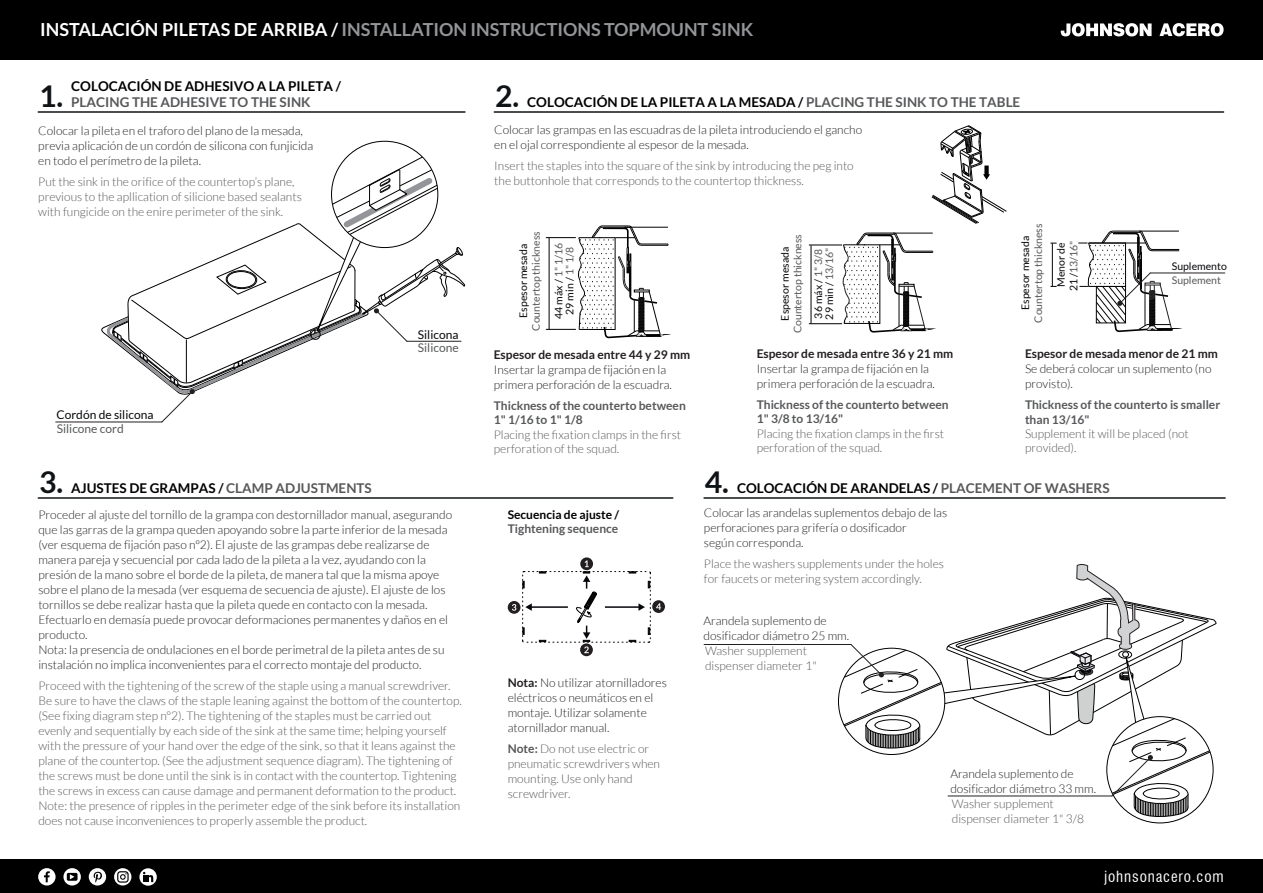
<style>
.page{position:relative;width:1263px;height:893px;background:#fff}
.page>*{position:absolute;margin:0;border:0;box-sizing:border-box;transform-origin:0 0}
.t1{font:700 30px "Lato";color:#101315}
.t2{font:700 18px "Lato";color:#939598}
.t3{font:condensed 15px "Swiss 721 BT";letter-spacing:.06em;color:#fff}
.t4{font:700 13.5px "Lato";color:#000001}
.t5{font:700 13.5px "Lato";color:#57585a}
.t6{font:300 12px/15px "Lato";color:#231f20}
.t7{font:300 12px/15px "Lato";color:#57585a}
.t8{font:700 12px/14.4px "Lato";color:#57585a}
.t9{font:700 12px "Lato";color:#231f20}
.t10{font:12px "Lato";color:#06070b}
.t11{font:12px "Lato";color:#57585a}
.t12{font:700 12px "Lato";color:#000001}
.t13{font:10.5px/11.1px "Lato";color:#06070b;text-align:center}
.t14{font:10.5px "Lato";color:#57585a}
.s1{color:#fff}
.s2{color:#57585a}
.s3{font-weight:700}
</style>
<div class="page">
<div style="left:0;top:859px;width:1263px;height:34px;background:#000"></div>
<div style="left:0;top:0;width:1263px;height:60px;background:#000"></div>
<svg style="left:1061px;top:23px;width:90px;height:13px"></svg>
<svg style="left:1159px;top:23px;width:64px;height:13px"></svg>
<hr style="left:38px;top:111px;width:427px;height:2px;background:#101315">
<hr style="left:704px;top:497px;width:521px;height:2px;background:#101315">
<hr style="left:38px;top:497px;width:635px;height:2px;background:#101315">
<hr style="left:494px;top:111px;width:729px;height:2px;background:#101315">
<hr style="left:546px;top:237px;width:30px;height:1px;background:#000">
<hr style="left:546px;top:329px;width:30px;height:1px;background:#000">
<hr style="left:549px;top:238px;width:1px;height:91px;background:#000">
<svg style="left:578px;top:226px;width:91px;height:113px"></svg>
<hr style="left:809px;top:245px;width:33px;height:1px;background:#000">
<hr style="left:809px;top:323px;width:33px;height:1px;background:#000">
<hr style="left:811px;top:245px;width:1px;height:79px;background:#000">
<svg style="left:843px;top:233px;width:90px;height:100px"></svg>
<hr style="left:56px;top:422px;width:106px;height:1px;background:#231f20">
<svg style="left:100px;top:156px;width:365px;height:267px"></svg>
<hr style="left:407px;top:341px;width:54px;height:1px;background:#231f20">
<svg style="left:931px;top:125px;width:76px;height:99px"></svg>
<hr style="left:1052px;top:243px;width:1px;height:43px;background:#040504">
<svg style="left:1078px;top:231px;width:101px;height:102px"></svg>
<hr style="left:1150px;top:273px;width:75px;height:1px;background:#231f20">
<svg style="left:580px;top:557px;width:13px;height:13px"></svg>
<svg style="left:580px;top:643px;width:13px;height:13px"></svg>
<div style="left:508px;top:601px;width:12px;height:13px;background:#231f20;border-radius:50%"></div>
<svg style="left:512px;top:604px;width:4px;height:7px"></svg>
<div style="left:652px;top:600px;width:13px;height:13px;background:#231f20;border-radius:50%"></div>
<svg style="left:522px;top:560px;width:139px;height:93px"></svg>
<hr style="left:704px;top:644px;width:147px;height:1px;background:#231f20">
<svg style="left:843px;top:564px;width:374px;height:255px"></svg>
<hr style="left:948px;top:796px;width:164px;height:1px;background:#231f20">
<div style="left:38px;top:868px;width:18px;height:17px;background:#fff;border-radius:50%"></div>
<svg style="left:44px;top:871px;width:6px;height:11px"></svg>
<div style="left:89px;top:868px;width:17px;height:17px;background:#fff;border-radius:50%"></div>
<svg style="left:93px;top:871px;width:9px;height:12px"></svg>
<svg style="left:63px;top:868px;width:18px;height:17px"></svg>
<svg style="left:67px;top:873px;width:11px;height:8px"></svg>
<svg style="left:70px;top:874px;width:4px;height:5px"></svg>
<div style="left:114px;top:868px;width:17px;height:17px;background:#fff;border-radius:50%"></div>
<svg style="left:117px;top:871px;width:12px;height:12px"></svg>
<div style="left:118px;top:872px;width:9px;height:9px;background:#fff;border-radius:2px"></div>
<svg style="left:120px;top:873px;width:7px;height:7px"></svg>
<svg style="left:139px;top:868px;width:18px;height:18px"></svg>
<svg style="left:143px;top:872px;width:10px;height:10px"></svg>
<h2 class="t2" style="left:40px;top:19px;width:715px"><span class="s1">INSTALACIÓN PILETAS DE ARRIBA /</span> INSTALLATION INSTRUCTIONS TOPMOUNT SINK</h2>
<h1 class="t1" style="left:39px;top:79px;width:26px">1.</h1>
<p class="t4" style="left:71px;top:78px;width:271px">COLOCACIÓN DE ADHESIVO A LA PILETA /</p>
<p class="t5" style="left:71px;top:94px;width:241px">PLACING THE ADHESIVE TO THE SINK</p>
<p class="t6" style="left:38px;top:123px;width:277px">Colocar la pileta en el traforo del plano de la mesada, previa aplicación de un cordón de silicona con funjicida en todo el perímetro de la pileta.</p>
<p class="t7" style="left:38px;top:174px;width:265px">Put the sink in the orifice of the countertop’s plane, previous to the apllication of silicione based sealants with fungicide on the enire perimeter of the sink.</p>
<p class="t10" style="left:57px;top:408px;width:98px">Cordón de silicona</p>
<p class="t11" style="left:57px;top:422px;width:68px">Silicone cord</p>
<p class="t10" style="left:418px;top:328px;width:42px">Silicona</p>
<p class="t11" style="left:418px;top:341px;width:42px">Silicone</p>
<h1 class="t1" style="left:495px;top:79px;width:26px">2.</h1>
<p class="t4" style="left:527px;top:94px;width:495px">COLOCACIÓN DE LA PILETA A LA MESADA / <span class="s2">PLACING THE SINK TO THE TABLE</span></p>
<p class="t6" style="left:494px;top:123px;width:369px">Colocar las grampas en las escuadras de la pileta introduciendo el gancho en el ojal correspondiente al espesor de la mesada.</p>
<p class="t7" style="left:494px;top:159px;width:361px">Insert the staples into the square of the sink by introducing the peg into the buttonhole that corresponds to the countertop thickness.</p>
<p class="t14" style="left:530px;top:331px;width:101px;rotate:-90deg">Countertop thickness</p>
<p class="t13" style="left:518px;top:318px;width:75px;rotate:-90deg">Espesor mesada</p>
<p class="t13" style="left:553px;top:319px;width:77px;rotate:-90deg">44 máx / <span class="s2">1" 1/16<br></span>29 min / <span class="s2">1" 1/8</span></p>
<p class="t9" style="left:494px;top:348px;width:198px">Espesor de mesada entre 44 y 29 mm</p>
<p class="t6" style="left:494px;top:362px;width:180px">Insertar la grampa de fijación en la primera perforación de la escuadra.</p>
<p class="t8" style="left:494px;top:398px;width:194px">Thickness of the counterto between<br>1" 1/16 to 1" 1/8</p>
<p class="t7" style="left:494px;top:427px;width:189px;line-height:14.4px">Placing the fixation clamps in the first perforation of the squad.</p>
<p class="t14" style="left:792px;top:333px;width:101px;rotate:-90deg">Countertop thickness</p>
<p class="t13" style="left:779px;top:321px;width:75px;rotate:-90deg">Espesor mesada</p>
<p class="t13" style="left:813px;top:319px;width:73px;text-align:left;rotate:-90deg">36 máx / <span class="s2">1" 3/8<br></span>29 min / <span class="s2">13/16"</span></p>
<p class="t9" style="left:757px;top:347px;width:198px">Espesor de mesada entre 36 y 21 mm</p>
<p class="t6" style="left:757px;top:361px;width:180px">Insertar la grampa de fijación en la primera perforación de la escuadra.</p>
<p class="t8" style="left:757px;top:397px;width:194px">Thickness of the counterto between<br>1" 3/8 to 13/16"</p>
<p class="t7" style="left:757px;top:426px;width:189px;line-height:14.4px">Placing the fixation clamps in the first perforation of the squad.</p>
<p class="t14" style="left:1032px;top:323px;width:101px;rotate:-90deg">Countertop thickness</p>
<p class="t13" style="left:1020px;top:310px;width:75px;rotate:-90deg">Espesor mesada</p>
<p class="t13" style="left:1055px;top:291px;width:52px;line-height:12.6px;rotate:-90deg">Menor de<br>21 /<span class="s2">13/16"</span></p>
<p class="t13" style="left:1172px;top:261px;width:57px">Suplemento</p>
<p class="t14" style="left:1172px;top:274px;width:51px">Suplement</p>
<p class="t9" style="left:1025px;top:346px;width:194px">Espesor de mesada menor de 21 mm</p>
<p class="t6" style="left:1025px;top:361px;width:188px">Se deberá colocar un suplemento (no provisto).</p>
<p class="t8" style="left:1025px;top:396px;width:197px;line-height:15px">Thickness of the counterto is smaller than 13/16"</p>
<p class="t7" style="left:1025px;top:426px;width:165px;line-height:14.4px">Supplement it will be placed (not provided).</p>
<h1 class="t1" style="left:39px;top:465px;width:26px">3.</h1>
<p class="t4" style="left:71px;top:480px;width:302px">AJUSTES DE GRAMPAS / <span class="s2">CLAMP ADJUSTMENTS</span></p>
<h1 class="t1" style="left:705px;top:465px;width:26px">4.</h1>
<p class="t4" style="left:737px;top:480px;width:374px">COLOCACIÓN DE ARANDELAS / <span class="s2">PLACEMENT OF WASHERS</span></p>
<p class="t12" style="left:508px;top:507px;width:113px">Secuencia de ajuste /</p>
<p class="t8" style="left:508px;top:521px;width:112px">Tightening sequence</p>
<p class="t6" style="left:704px;top:505px;width:245px">Colocar las arandelas suplementos debajo de las perforaciones para grifería o dosificador<br>según corresponda.</p>
<p class="t7" style="left:704px;top:556px;width:242px">Place the washers supplements under the holes for faucets or metering system accordingly.</p>
<p class="t6" style="left:38px;top:507px;width:415px">Proceder al ajuste del tornillo de la grampa con destornillador manual, asegurando que las garras de la grampa queden apoyando sobre la parte inferior de la mesada (ver esquema de fijación paso nº2). El ajuste de las grampas debe realizarse de manera pareja y secuencial por cada lado de la pileta a la vez, ayudando con la presión de la mano sobre el borde de la pileta, de manera tal que la misma apoye sobre el plano de la mesada (ver esquema de secuencia de ajuste). El ajuste de los tornillos se debe realizar hasta que la pileta quede en contacto con la mesada.<br>Efectuarlo en demasía puede provocar deformaciones permanentes y daños en el producto.<br>Nota: la presencia de ondulaciones en el borde perimetral de la pileta antes de su instalación no implica inconvenientes para el correcto montaje del producto.</p>
<p class="t7" style="left:38px;top:678px;width:425px">Proceed with the tightening of the screw of the staple using a manual screwdriver.<br>Be sure to have the claws of the staple leaning against the bottom of the countertop. (See fixing diagram step n°2). The tightening of the staples must be carried out evenly and sequentially by each side of the sink at the same time; helping yourself with the pressure of your hand over the edge of the sink, so that it leans against the plane of the countertop. (See the adjustment sequence diagram). The tightening of the screws must be done until the sink is in contact with the countertop. Tightening the screws in excess can cause damage and permanent deformation to the product.<br>Note: the presence of ripples in the perimeter edge of the sink before its installation does not cause inconveniences to properly assemble the product.</p>
<p class="t6" style="left:703px;top:613px;width:147px">Arandela suplemento de dosificador diámetro 25 mm.</p>
<p class="t7" style="left:705px;top:644px;width:113px">Washer supplement dispenser diameter 1"</p>
<p class="t6" style="left:508px;top:675px;width:161px"><span class="s3">Nota:</span> No utilizar atornilladores eléctricos o neumáticos en el montaje. Utilizar solamente atornillador manual.</p>
<p class="t7" style="left:508px;top:741px;width:154px"><span class="s3">Note:</span> Do not use electric or pneumatic screwdrivers when mounting. Use only hand screwdriver.</p>
<p class="t6" style="left:950px;top:766px;width:147px">Arandela suplemento de dosificador diámetro 33 mm.</p>
<p class="t7" style="left:952px;top:796px;width:134px">Washer supplement dispenser diameter 1" 3/8</p>
<p class="t3" style="left:1104px;top:867px;width:121px">johnsonacero.com</p>
</div>
